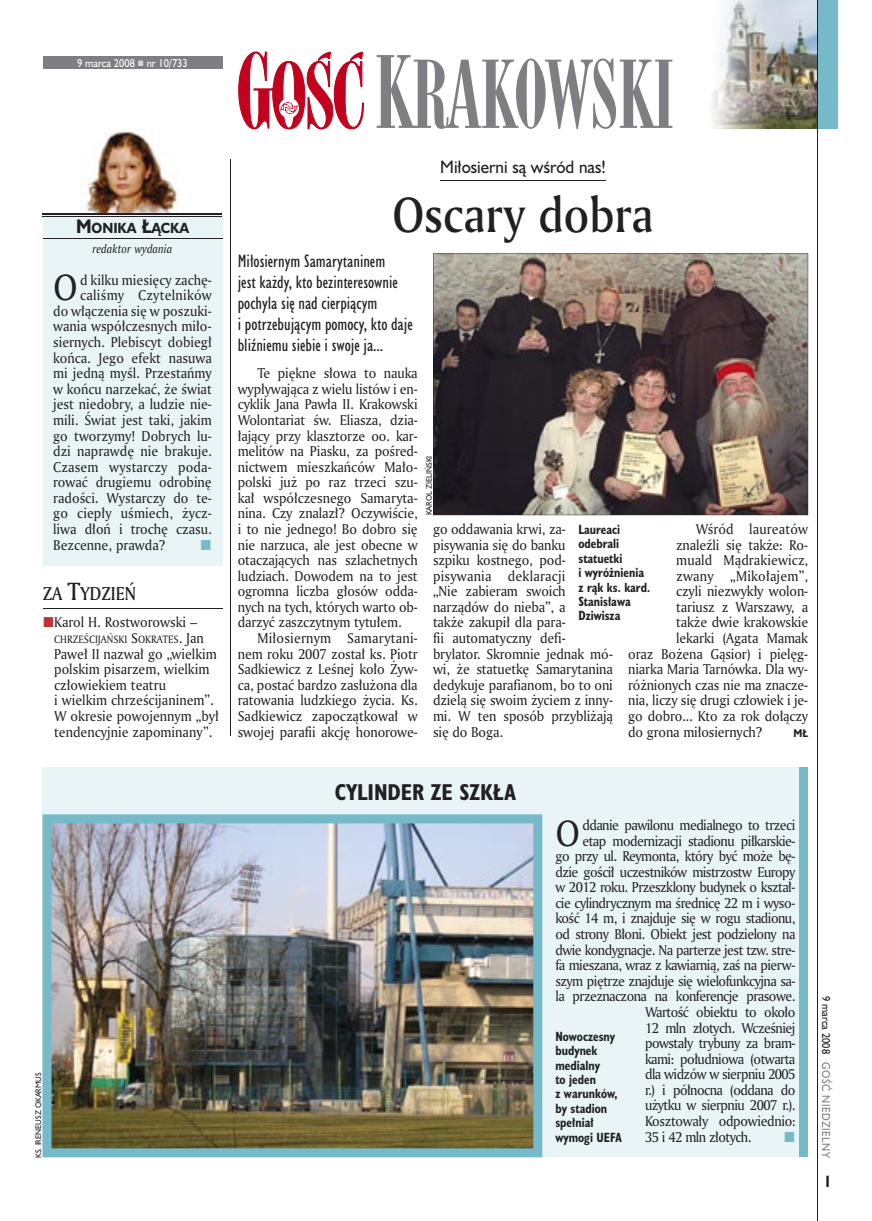
<style>
.page{position:relative;width:872px;height:1221px;background:#fff}
.page>*{position:absolute;margin:0;border:0;box-sizing:border-box;transform-origin:0 0}
.t1{font:90px "Modern 735 PL";color:#7f7e83;scale:.9 1}
.t2{font:48px "Amerigo Md PL";color:#212125;scale:.9 1}
.t3{font:35.55px "Amerigo PL";color:#212125;scale:.94 1}
.t4{font:700 21px "Humanst 521 Cn PL";color:#212125}
.t5{font:18px "Amerigo Md PL";color:#212125;scale:.9 1}
.t6{font:16.5px/21px "Humanst 521 Cn PL";color:#212125}
.t7{font:16.5px "Humanst 521 PL";color:#212125;scale:.94 1}
.t8{font:700 15px "Humanst 521 Cn PL";color:#212125;scale:.94 1}
.t9{font:13.8px/15.6px "Amerigo PL";letter-spacing:-.01em;color:#212125;text-align:justify;scale:.94 1}
.t10{font:13.8px "Amerigo PL";letter-spacing:-.04em;color:#212125;scale:.94 1}
.t11{font:13.8px "Amerigo PL";letter-spacing:.015em;color:#212125;scale:.94 1}
.t12{font:13.8px "Amerigo PL";letter-spacing:.02em;color:#212125;scale:.94 1}
.t13{font:700 13.5px "Humanst 521 PL";color:#212125;scale:.9 1}
.t14{font:700 12.3px/14.4px "Humanst 521 Cn PL";color:#212125;scale:.94 1}
.t15{font:italic 11.7px "Amerigo PL";color:#212125;scale:.94 1}
.t16{font:10.5px "Humanst 521 PL";color:#fff;scale:.9 1}
.t17{font:10.5px "Humanst 521 PL";letter-spacing:.05em;color:#7f7e83;scale:.9 1}
.t18{font:10.5px "Humanst 521 PL";color:#212125;scale:.9 1}
.t19{font:10.35px "Amerigo PL";color:#212125;scale:.94 1}
.t20{font:700 10.35px "Humanst 521 PL";color:#212125;scale:.9 1}
.t21{font:7.5px "Humanst 521 PL";color:#212125;scale:.94 1}
.s1{font-size:18px}
.s2{font-size:24px}
.s3{font-size:13.8px}
.s4{font-size:96px}
</style>
<div class="page">
<img style="left:712px;top:0;width:105px;height:129px">
<svg style="left:238px;top:52px;width:126px;height:77px"></svg>
<div style="left:817px;top:0;width:20px;height:129px;background:#76baca"></div>
<div style="left:43px;top:56px;width:179px;height:13px;background:#7f7e83"></div>
<hr style="left:817px;top:0;width:1px;height:1220px;background:#212125">
<hr style="left:230px;top:160px;width:1px;height:576px;background:#212125">
<div style="left:43px;top:767px;width:765px;height:389px;background:#e9f4f6"></div>
<div style="left:799px;top:767px;width:9px;height:389px;background:#76baca"></div>
<img style="left:433px;top:253px;width:375px;height:262px">
<hr style="left:440px;top:180px;width:165px;height:1px;background:#212125">
<hr style="left:43px;top:608px;width:179px;height:1px;background:#212125">
<img style="left:43px;top:814px;width:499px;height:343px">
<div style="left:43px;top:215px;width:179px;height:350px;background:#e9f4f6"></div>
<img style="left:82px;top:130px;width:96px;height:83px">
<hr style="left:43px;top:213px;width:179px;height:2px;background:#212125">
<hr style="left:43px;top:216px;width:179px;height:1px;background:#212125">
<hr style="left:43px;top:238px;width:179px;height:1px;background:#212125">
<p class="t16" style="left:77px;top:55px;width:124px">9 marca 2008 nr 10/733</p>
<p class="t13" style="left:76px;top:218px;width:127px"><span class="s1">M</span>ONIKA <span class="s1">Ł</span>ĄCKA</p>
<p class="t15" style="left:93px;top:241px;width:86px">redaktor wydania</p>
<h3 class="t3" style="left:53px;top:264px;width:28px">O</h3>
<p class="t9" style="left:80px;top:271px;width:141px">d kilku miesięcy zachę-</p>
<p class="t12" style="left:80px;top:286px;width:142px">caliśmy Czytelników</p>
<p class="t9" style="left:53px;top:303px;width:170px">do włączenia się w poszuki-</p>
<p class="t9" style="left:53px;top:318px;width:170px">wania współczesnych miło-</p>
<p class="t9" style="left:53px;top:334px;width:170px">siernych. Plebiscyt dobiegł</p>
<p class="t9" style="left:53px;top:349px;width:170px">końca. Jego efekt nasuwa</p>
<p class="t9" style="left:53px;top:365px;width:170px">mi jedną myśl. Przestańmy</p>
<p class="t9" style="left:53px;top:380px;width:170px">w końcu narzekać, że świat</p>
<p class="t9" style="left:53px;top:396px;width:170px">jest niedobry, a ludzie nie-</p>
<p class="t9" style="left:53px;top:412px;width:170px">mili. Świat jest taki, jakim</p>
<p class="t9" style="left:53px;top:427px;width:170px">go tworzymy! Dobrych lu-</p>
<p class="t9" style="left:53px;top:443px;width:170px">dzi naprawdę nie brakuje.</p>
<p class="t11" style="left:53px;top:457px;width:170px">Czasem wystarczy poda-</p>
<p class="t9" style="left:53px;top:474px;width:170px">rować drugiemu odrobinę</p>
<p class="t9" style="left:53px;top:489px;width:170px">radości. Wystarczy do te-</p>
<p class="t9" style="left:53px;top:505px;width:170px">go ciepły uśmiech, życz-</p>
<p class="t9" style="left:53px;top:521px;width:170px">liwa dłoń i trochę czasu.</p>
<p class="t9" style="left:53px;top:536px;width:121px">Bezcenne, prawda?</p>
<h3 class="t5" style="left:43px;top:581px;width:105px">ZA <span class="s2">T</span>YDZIEŃ</h3>
<p class="t9" style="left:54px;top:614px;width:154px">Karol H. Rostworowski –</p>
<p class="t19" style="left:54px;top:632px;width:161px">CHRZEŚCIJAŃSKI <span class="s3">S</span>OKRATES<span class="s3">. Jan</span></p>
<p class="t9" style="left:54px;top:645px;width:177px;text-align:left">Paweł II nazwał go „wielkim polskim pisarzem, wielkim człowiekiem teatru<br>i wielkim chrześcijaninem”.<br>W okresie powojennym „był tendencyjnie zapominany”.</p>
<p class="t21" style="left:33px;top:1157px;width:92px;rotate:-90deg">KS. IRENEUSZ OKARMUS</p>
<h1 class="t1" style="left:375px;top:39px;width:335px"><span class="s4">K</span>RAKOWSKI</h1>
<p class="t7" style="left:440px;top:156px;width:178px">Miłosierni są wśród nas!</p>
<h2 class="t2" style="left:392px;top:183px;width:291px">Oscary dobra</h2>
<p class="t6" style="left:238px;top:250px;width:176px">Miłosiernym Samarytaninem<br>jest każdy, kto bezinteresownie pochyla się nad cierpiącym<br>i potrzebującym pomocy, kto daje bliźniemu siebie i swoje ja...</p>
<p class="t9" style="left:238px;top:365px;width:193px;text-indent:20px">Te piękne słowa to nauka wypływająca z wielu listów i en&shy;cyklik Jana Pawła II. Krakowski Wolontariat św. Eliasza, dzia&shy;łający przy klasztorze oo. kar&shy;melitów na Piasku, za pośred&shy;nictwem mieszkańców Mało&shy;polski już po raz trzeci szu&shy;kał współczesnego Samaryta&shy;nina. Czy znalazł? Oczywiście, i to nie jednego! Bo dobro się nie narzuca, ale jest obecne w otaczających nas szlachetnych ludziach. Dowodem na to jest ogromna liczba głosów odda&shy;nych na tych, których warto ob&shy;darzyć zaszczytnym tytułem.</p>
<p class="t9" style="left:238px;top:630px;width:193px;text-indent:20px">Miłosiernym Samarytani&shy;nem roku 2007 został ks. Piotr Sadkiewicz z Leśnej koło Żyw&shy;ca, postać bardzo zasłużona dla ratowania ludzkiego życia. Ks.<br>Sadkiewicz zapoczątkował w swojej parafii akcję honorowe-</p>
<p class="t21" style="left:424px;top:515px;width:65px;rotate:-90deg">KAROL ZIELIŃSKI</p>
<p class="t9" style="left:433px;top:521px;width:193px;text-align:left">go oddawania krwi, za&shy;pisywania się do banku<br>szpiku kostnego, pod&shy;pisywania deklaracji<br>„Nie zabieram swoich narządów do nieba”, a<br>także zakupił dla para-<br>fii automatyczny defi&shy;brylator. Skromnie jednak mó&shy;wi, że statuetkę Samarytanina dedykuje parafianom, bo to oni dzielą się swoim życiem z inny&shy;mi. W ten sposób przybliżają się do Boga.</p>
<p class="t11" style="left:696px;top:520px;width:121px">Wśród laureatów</p>
<p class="t14" style="left:578px;top:521px;width:78px">Laureaci odebrali statuetki<br>i wyróżnienia z rąk ks. kard.<br>Stanisława<br>Dziwisza</p>
<p class="t9" style="left:676px;top:536px;width:142px">znaleźli się także: Ro-</p>
<p class="t9" style="left:676px;top:552px;width:142px">muald Mądrakiewicz,</p>
<p class="t11" style="left:676px;top:566px;width:142px">zwany „Mikołajem”,</p>
<p class="t9" style="left:676px;top:583px;width:142px">czyli niezwykły wolon-</p>
<p class="t9" style="left:676px;top:598px;width:142px">tariusz z Warszawy, a</p>
<p class="t9" style="left:676px;top:614px;width:142px">także dwie krakowskie</p>
<p class="t9" style="left:676px;top:630px;width:142px">lekarki (Agata Mamak</p>
<p class="t9" style="left:628px;top:645px;width:193px">oraz Bożena Gąsior) i pielęg-</p>
<p class="t9" style="left:628px;top:661px;width:193px">niarka Maria Tarnówka. Dla wy-</p>
<p class="t9" style="left:628px;top:676px;width:193px">różnionych czas nie ma znacze-</p>
<p class="t9" style="left:628px;top:692px;width:193px">nia, liczy się drugi człowiek i je-</p>
<p class="t9" style="left:628px;top:707px;width:193px">go dobro... Kto za rok dołączy</p>
<p class="t9" style="left:628px;top:723px;width:144px">do grona miłosiernych?</p>
<p class="t20" style="left:793px;top:725px;width:18px">MŁ</p>
<h3 class="t4" style="left:335px;top:778px;width:182px">CYLINDER ZE SZKŁA</h3>
<h3 class="t3" style="left:555px;top:809px;width:28px">O</h3>
<p class="t10" style="left:582px;top:815px;width:228px">ddanie pawilonu medialnego to trzeci</p>
<p class="t10" style="left:582px;top:831px;width:228px">etap modernizacji stadionu piłkarskie-</p>
<p class="t10" style="left:555px;top:847px;width:257px">go przy ul. Reymonta, który być może bę-</p>
<p class="t10" style="left:555px;top:862px;width:257px">dzie gościł uczestników mistrzostw Europy</p>
<p class="t10" style="left:555px;top:878px;width:257px">w 2012 roku. Przeszklony budynek o kształ-</p>
<p class="t10" style="left:555px;top:893px;width:257px">cie cylindrycznym ma średnicę 22 m i wyso-</p>
<p class="t10" style="left:555px;top:909px;width:257px">kość 14 m, i znajduje się w rogu stadionu,</p>
<p class="t10" style="left:555px;top:924px;width:257px">od strony Błoni. Obiekt jest podzielony na</p>
<p class="t10" style="left:555px;top:940px;width:257px">dwie kondygnacje. Na parterze jest tzw. stre-</p>
<p class="t10" style="left:555px;top:955px;width:257px">fa mieszana, wraz z kawiarnią, zaś na pierw-</p>
<p class="t10" style="left:555px;top:971px;width:257px">szym piętrze znajduje się wielofunkcyjna sa-</p>
<p class="t10" style="left:555px;top:987px;width:257px">la przeznaczona na konferencje prasowe.</p>
<p class="t10" style="left:645px;top:1002px;width:161px">Wartość obiektu to około</p>
<p class="t10" style="left:645px;top:1018px;width:161px">12 mln złotych. Wcześniej</p>
<p class="t10" style="left:645px;top:1033px;width:161px">powstały trybuny za bram-</p>
<p class="t10" style="left:645px;top:1049px;width:161px">kami: południowa (otwarta</p>
<p class="t10" style="left:645px;top:1064px;width:161px">dla widzów w sierpniu 2005</p>
<p class="t10" style="left:645px;top:1080px;width:161px">r.) i północna (oddana do</p>
<p class="t10" style="left:645px;top:1096px;width:161px">użytku w sierpniu 2007 r.).</p>
<p class="t9" style="left:645px;top:1112px;width:161px">Kosztowały odpowiednio:</p>
<p class="t10" style="left:645px;top:1127px;width:115px">35 i 42 mln złotych.</p>
<p class="t14" style="left:555px;top:1028px;width:72px">Nowoczesny budynek medialny<br>to jeden<br>z warunków, by stadion spełniał wymogi UEFA</p>
<p class="t18" style="left:833px;top:995px;width:66px;rotate:90deg">9 marca 2008</p>
<p class="t17" style="left:833px;top:1062px;width:108px;rotate:90deg">GOŚĆ NIEDZIELNY</p>
<p class="t8" style="left:825px;top:1171px;width:6px">I</p>
</div>
